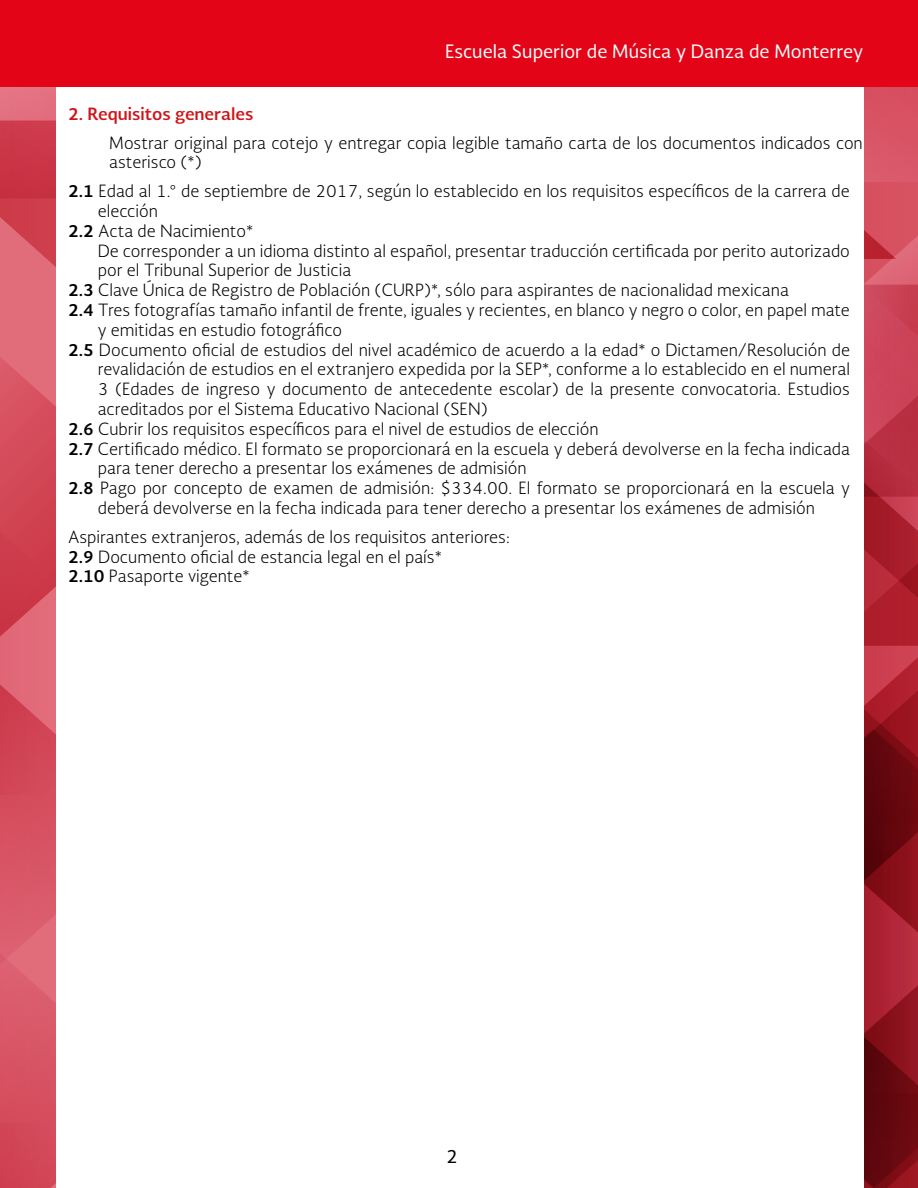
<style>
.page{position:relative;width:918px;height:1188px;background:#fff}
.page>*{position:absolute;margin:0;border:0;box-sizing:border-box;transform-origin:0 0}
.t1{font:18px "Soberana Sans";color:#fff}
.t2{font:18px "Soberana Sans";color:#000}
.t3{font:300 16.5px/19.8px "Soberana Sans";color:#000}
.t4{font:700 16.5px "Soberana Sans";color:#cd171a}
.s1{font-weight:700}
</style>
<div class="page">
<svg style="left:0;top:795px;width:56px;height:154px;background:#d85767"></svg>
<svg style="left:0;top:419px;width:56px;height:109px;background:#d24857"></svg>
<svg style="left:0;top:528px;width:56px;height:267px;background:#d54f5e"></svg>
<svg style="left:0;top:949px;width:56px;height:239px;background:#d75464"></svg>
<svg style="left:900px;top:220px;width:18px;height:160px;background:#d04c5e"></svg>
<div style="left:900px;top:87px;width:18px;height:120px;background:#d85363"></div>
<svg style="left:0;top:87px;width:900px;height:296px;background:#d65363"></svg>
<svg style="left:863px;top:380px;width:55px;height:808px"></svg>
<div style="left:0;top:0;width:918px;height:87px;background:#e30517"></div>
<div style="left:56px;top:87px;width:807px;height:1101px;background:#fff"></div>
<p class="t1" style="left:445px;top:40px;width:420px">Escuela Superior de Música y Danza de Monterrey</p>
<p class="t4" style="left:68px;top:102px;width:187px">2. Requisitos generales</p>
<p class="t3" style="left:109px;top:132px;width:755px">Mostrar original para cotejo y entregar copia legible tamaño carta de los documentos indicados con asterisco (*)</p>
<p class="t3" style="left:68px;top:181px;width:783px"><span class="s1">2.1</span> Edad al 1.° de septiembre de 2017, según lo establecido en los requisitos específicos de la carrera de</p>
<p class="t3" style="left:98px;top:201px;width:62px">elección</p>
<p class="t3" style="left:68px;top:220px;width:187px"><span class="s1">2.2</span> Acta de Nacimiento*</p>
<p class="t3" style="left:98px;top:240px;width:754px">De corresponder a un idioma distinto al español, presentar traducción certificada por perito autorizado</p>
<p class="t3" style="left:98px;top:260px;width:255px">por el Tribunal Superior de Justicia</p>
<p class="t3" style="left:68px;top:280px;width:722px"><span class="s1">2.3</span> Clave Única de Registro de Población (CURP)*, sólo para aspirantes de nacionalidad mexicana</p>
<p class="t3" style="left:68px;top:300px;width:783px"><span class="s1">2.4</span> Tres fotografías tamaño infantil de frente, iguales y recientes, en blanco y negro o color, en papel mate</p>
<p class="t3" style="left:98px;top:319px;width:246px">y emitidas en estudio fotográfico</p>
<p class="t3" style="left:68px;top:339px;width:783px"><span class="s1">2.5</span> Documento oficial de estudios del nivel académico de acuerdo a la edad* o Dictamen/Resolución de</p>
<p class="t3" style="left:98px;top:359px;width:754px">revalidación de estudios en el extranjero expedida por la SEP*, conforme a lo establecido en el numeral</p>
<p class="t3" style="left:98px;top:379px;width:754px">3 (Edades de ingreso y documento de antecedente escolar) de la presente convocatoria. Estudios</p>
<p class="t3" style="left:98px;top:399px;width:391px">acreditados por el Sistema Educativo Nacional (SEN)</p>
<p class="t3" style="left:68px;top:418px;width:532px"><span class="s1">2.6</span> Cubrir los requisitos específicos para el nivel de estudios de elección</p>
<p class="t3" style="left:68px;top:438px;width:784px"><span class="s1">2.7</span> Certificado médico. El formato se proporcionará en la escuela y deberá devolverse en la fecha indicada</p>
<p class="t3" style="left:98px;top:458px;width:430px">para tener derecho a presentar los exámenes de admisión</p>
<p class="t3" style="left:68px;top:478px;width:783px"><span class="s1">2.8</span> Pago por concepto de examen de admisión: $334.00. El formato se proporcionará en la escuela y</p>
<p class="t3" style="left:98px;top:498px;width:719px">deberá devolverse en la fecha indicada para tener derecho a presentar los exámenes de admisión</p>
<p class="t3" style="left:68px;top:526px;width:443px">Aspirantes extranjeros, además de los requisitos anteriores:<br><span class="s1">2.9</span> Documento oficial de estancia legal en el país*<br><span class="s1">2.10</span> Pasaporte vigente*</p>
<p class="t2" style="left:446px;top:1144px;width:13px">2</p>
</div>
